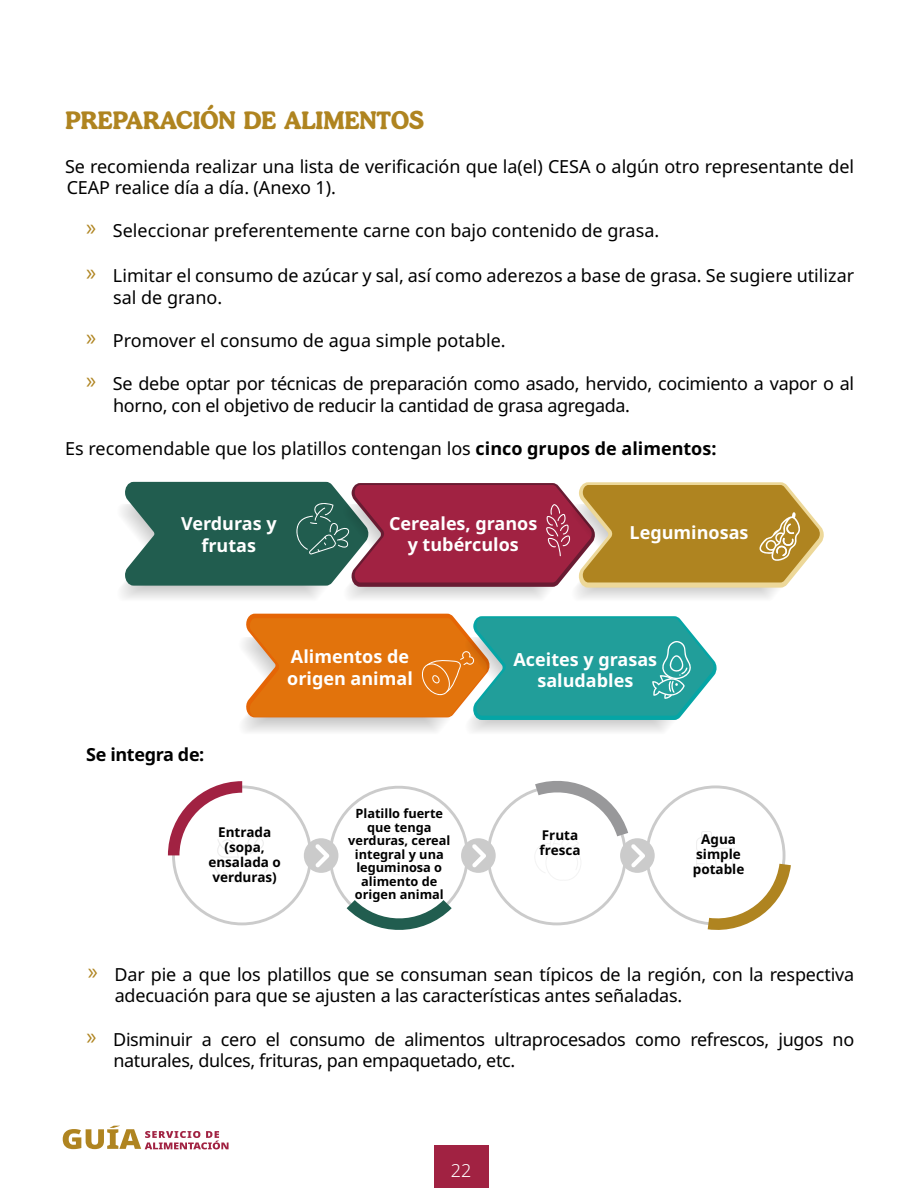
<style>
.page{position:relative;width:918px;height:1188px;background:#fff}
.page>*{position:absolute;margin:0;border:0;box-sizing:border-box;transform-origin:0 0}
.t1{font:700 24px "Patria";letter-spacing:-.025em;color:#af8420}
.t2{font:18px/21.6px "Noto Sans";letter-spacing:-.01em;color:#000}
.t3{font:700 18px/21.6px "Noto Sans";color:#fff;text-align:center}
.t4{font:700 18px "Noto Sans";letter-spacing:-.02em;color:#000}
.t5{font:300 18px "Noto Sans";color:#fff}
.t6{font:700 13.5px/15px "Noto Sans";color:#000;text-align:center}
.t7{font:700 12.75px/13.5px "Noto Sans";color:#000;text-align:center}
.s1{font-family:"Myriad Pro";font-size:24px;color:#af8420}
.s2{font-weight:700}
</style>
<div class="page">
<div style="left:434px;top:1146px;width:54px;height:42px;background:#a12242"></div>
<svg style="left:63px;top:1126px;width:166px;height:23px"></svg>
<svg style="left:243px;top:613px;width:474px;height:119px;background:#999f75"></svg>
<svg style="left:121px;top:481px;width:703px;height:118px;background:#937762"></svg>
<svg style="left:168px;top:781px;width:623px;height:149px"></svg>
<h1 class="t1" style="left:65px;top:104px;width:361px">PREPARACIÓN DE ALIMENTOS</h1>
<p class="t2" style="left:65px;top:156px;width:791px">Se recomienda realizar una lista de verificación que la(el) CESA o algún otro representante del<br>CEAP realice día a día. (Anexo 1).</p>
<p class="t2" style="left:86px;top:221px;width:575px"><span class="s1">»</span> Seleccionar preferentemente carne con bajo contenido de grasa.</p>
<p class="t2" style="left:113px;top:264px;width:743px;line-height:22.5px;text-indent:-27px"><span class="s1">»</span> Limitar el consumo de azúcar y sal, así como aderezos a base de grasa. Se sugiere utilizar sal de grano.</p>
<p class="t2" style="left:86px;top:330px;width:421px"><span class="s1">»</span> Promover el consumo de agua simple potable.</p>
<p class="t2" style="left:113px;top:374px;width:743px;text-indent:-27px"><span class="s1">»</span> Se debe optar por técnicas de preparación como asado, hervido, cocimiento a vapor o al horno, con el objetivo de reducir la cantidad de grasa agregada.</p>
<p class="t2" style="left:65px;top:438px;width:653px">Es recomendable que los platillos contengan los <span class="s2">cinco grupos de alimentos:</span></p>
<p class="t3" style="left:181px;top:514px;width:97px">Verduras y frutas</p>
<p class="t3" style="left:389px;top:513px;width:150px">Cereales, granos y tubérculos</p>
<p class="t3" style="left:630px;top:522px;width:120px">Leguminosas</p>
<p class="t4" style="left:86px;top:742px;width:120px">Se integra de:</p>
<p class="t3" style="left:287px;top:647px;width:127px;text-align:left">Alimentos de origen animal</p>
<p class="t3" style="left:514px;top:649px;width:145px">Aceites y grasas saludables</p>
<p class="t7" style="left:348px;top:807px;width:104px">Platillo fuerte que tenga verduras, cereal integral y una leguminosa o alimento de origen animal</p>
<p class="t6" style="left:208px;top:825px;width:74px">Entrada (sopa, ensalada o verduras)</p>
<p class="t6" style="left:540px;top:828px;width:42px;text-align:left">Fruta fresca</p>
<p class="t6" style="left:693px;top:832px;width:53px">Agua simple potable</p>
<p class="t2" style="left:115px;top:964px;width:741px;text-indent:-27px"><span class="s1">»</span> Dar pie a que los platillos que se consuman sean típicos de la región, con la respectiva adecuación para que se ajusten a las características antes señaladas.</p>
<p class="t2" style="left:113px;top:1029px;width:742px;text-indent:-27px"><span class="s1">»</span> Disminuir a cero el consumo de alimentos ultraprocesados como refrescos, jugos no naturales, dulces, frituras, pan empaquetado, etc.</p>
<p class="t5" style="left:451px;top:1158px;width:22px">22</p>
</div>
